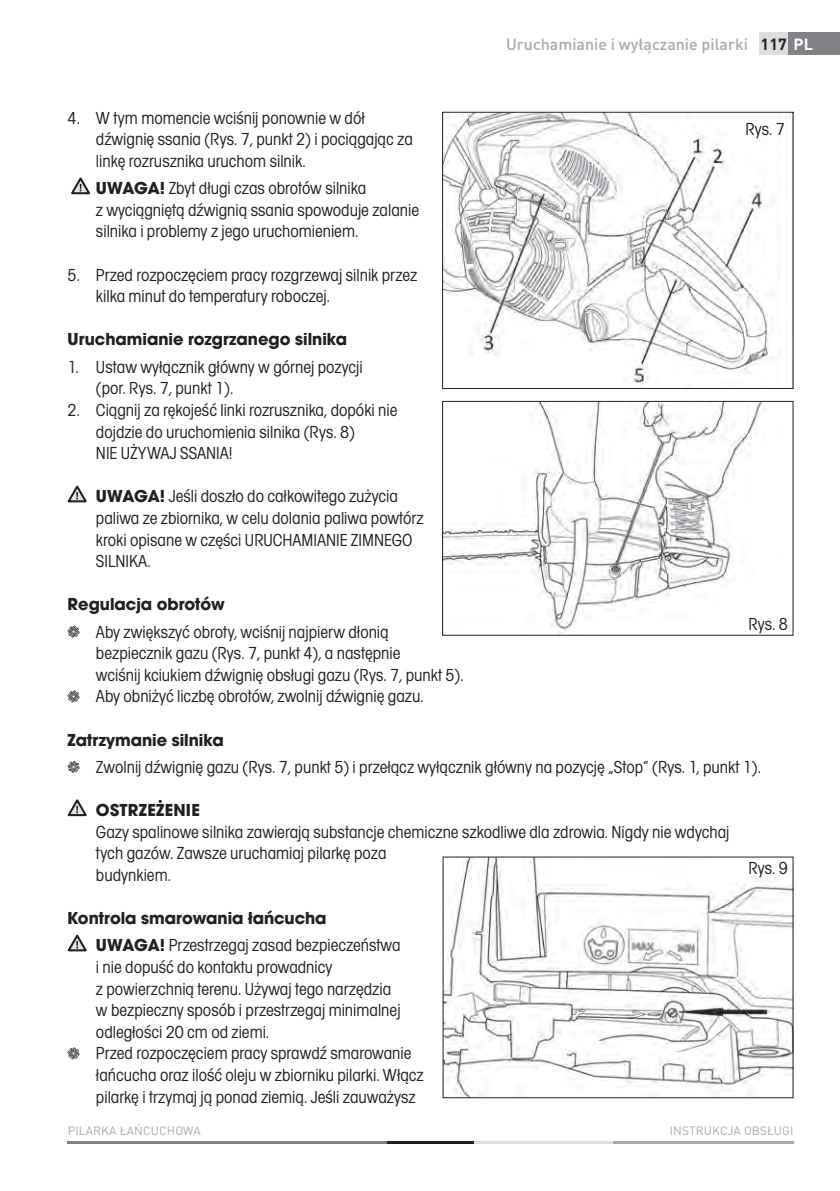
<style>
.page{position:relative;width:840px;height:1191px;background:#fff}
.page>*{position:absolute;margin:0;border:0;box-sizing:border-box;transform-origin:0 0}
.t1{font:18px/21.6px "Avant Gar Got Itc TOT Boo Con";color:#231f20}
.t2{font:700 18px "Avant Gar Got Itc TOT";color:#231f20}
.t3{font:500 16px "DIN Pro";color:#a8a9ad}
.t4{font:700 16px "DIN Pro";color:#231f20}
.t5{font:12px "DIN Pro";letter-spacing:.01em;color:#a8a9ad}
.s1{color:#fff}
.s2{font-family:"Avant Gar Got Itc TOT";font-weight:700}
</style>
<div class="page">
<hr style="left:612px;top:1141px;width:181px;height:3px;background:#a8a9ad">
<hr style="left:473px;top:1141px;width:139px;height:3px;background:#dcdddf">
<hr style="left:68px;top:1141px;width:319px;height:3px;background:#808285">
<hr style="left:387px;top:1141px;width:86px;height:3px;background:#231f20">
<div style="left:788px;top:32px;width:52px;height:23px;background:#808285"></div>
<div style="left:759px;top:32px;width:29px;height:23px;background:#dcdddf"></div>
<svg style="left:71px;top:177px;width:19px;height:17px"></svg>
<svg style="left:68px;top:486px;width:19px;height:16px"></svg>
<svg style="left:68px;top:626px;width:12px;height:12px"></svg>
<svg style="left:68px;top:690px;width:12px;height:12px"></svg>
<svg style="left:68px;top:761px;width:12px;height:12px"></svg>
<svg style="left:68px;top:799px;width:19px;height:17px"></svg>
<svg style="left:68px;top:935px;width:19px;height:16px"></svg>
<svg style="left:68px;top:1047px;width:12px;height:12px"></svg>
<img style="left:444px;top:403px;width:322px;height:231px">
<div style="left:442px;top:401px;width:351px;height:235px;border:1px solid #231f20"></div>
<img style="left:444px;top:859px;width:347px;height:237px">
<div style="left:442px;top:857px;width:351px;height:241px;border:1px solid #231f20"></div>
<img style="left:444px;top:114px;width:347px;height:271px">
<div style="left:442px;top:112px;width:351px;height:277px;border:1px solid #231f20"></div>
<p class="t3" style="left:506px;top:39px;width:243px">Uruchamianie i wyłączanie pilarki</p>
<p class="t4" style="left:760px;top:38px;width:54px">117 <span class="s1">PL</span></p>
<p class="t1" style="left:96px;top:109px;width:318px;text-indent:-28px">4. W tym momencie wciśnij ponownie w dół dźwignię ssania (Rys. 7, punkt 2) i pociągając za linkę rozrusznika uruchom silnik.</p>
<p class="t1" style="left:96px;top:179px;width:325px"><span class="s2">UWAGA!</span> Zbyt długi czas obrotów silnika<br>z wyciągniętą dźwignią ssania spowoduje zalanie silnika i problemy z jego uruchomieniem.</p>
<p class="t1" style="left:96px;top:266px;width:323px;text-indent:-28px">5. Przed rozpoczęciem pracy rozgrzewaj silnik przez kilka minut do temperatury roboczej.</p>
<p class="t2" style="left:68px;top:333px;width:281px">Uruchamianie rozgrzanego silnika</p>
<p class="t1" style="left:96px;top:358px;width:268px;text-indent:-28px">1. Ustaw wyłącznik główny w górnej pozycji (por. Rys. 7, punkt 1).</p>
<p class="t1" style="left:96px;top:401px;width:303px;text-indent:-28px">2. Ciągnij za rękojeść linki rozrusznika, dopóki nie dojdzie do uruchomienia silnika (Rys. 8)<br>NIE UŻYWAJ SSANIA!</p>
<p class="t1" style="left:96px;top:487px;width:329px"><span class="s2">UWAGA!</span> Jeśli doszło do całkowitego zużycia paliwa ze zbiornika, w celu dolania paliwa powtórz kroki opisane w części URUCHAMIANIE ZIMNEGO SILNIKA.</p>
<p class="t2" style="left:68px;top:598px;width:159px">Regulacja obrotów</p>
<p class="t1" style="left:96px;top:622px;width:369px">Aby zwiększyć obroty, wciśnij najpierw dłonią bezpiecznik gazu (Rys. 7, punkt 4), a następnie<br>wciśnij kciukiem dźwignię obsługi gazu (Rys. 7, punkt 5).<br>Aby obniżyć liczbę obrotów, zwolnij dźwignię gazu.</p>
<p class="t2" style="left:68px;top:733px;width:158px">Zatrzymanie silnika</p>
<p class="t1" style="left:96px;top:758px;width:666px">Zwolnij dźwignię gazu (Rys. 7, punkt 5) i przełącz wyłącznik główny na pozycję „Stop” (Rys. 1, punkt 1).</p>
<p class="t2" style="left:96px;top:804px;width:105px">OSTRZEŻENIE</p>
<p class="t1" style="left:96px;top:823px;width:635px">Gazy spalinowe silnika zawierają substancje chemiczne szkodliwe dla zdrowia. Nigdy nie wdychaj tych gazów. Zawsze uruchamiaj pilarkę poza<br>budynkiem.</p>
<p class="t2" style="left:68px;top:912px;width:260px">Kontrola smarowania łańcucha</p>
<p class="t1" style="left:96px;top:936px;width:329px"><span class="s2">UWAGA!</span> Przestrzegaj zasad bezpieczeństwa<br>i nie dopuść do kontaktu prowadnicy<br>z powierzchnią terenu. Używaj tego narzędzia<br>w bezpieczny sposób i przestrzegaj minimalnej odległości 20 cm od ziemi.<br>Przed rozpoczęciem pracy sprawdź smarowanie łańcucha oraz ilość oleju w zbiorniku pilarki. Włącz pilarkę i trzymaj ją ponad ziemią. Jeśli zauważysz</p>
<p class="t1" style="left:745px;top:120px;width:41px">Rys. 7</p>
<p class="t1" style="left:748px;top:614px;width:41px">Rys. 8</p>
<p class="t1" style="left:748px;top:859px;width:41px">Rys. 9</p>
<p class="t5" style="left:68px;top:1126px;width:135px">PILARKA ŁAŃCUCHOWA</p>
<p class="t5" style="left:670px;top:1126px;width:125px">INSTRUKCJA OBSŁUGI</p>
</div>
